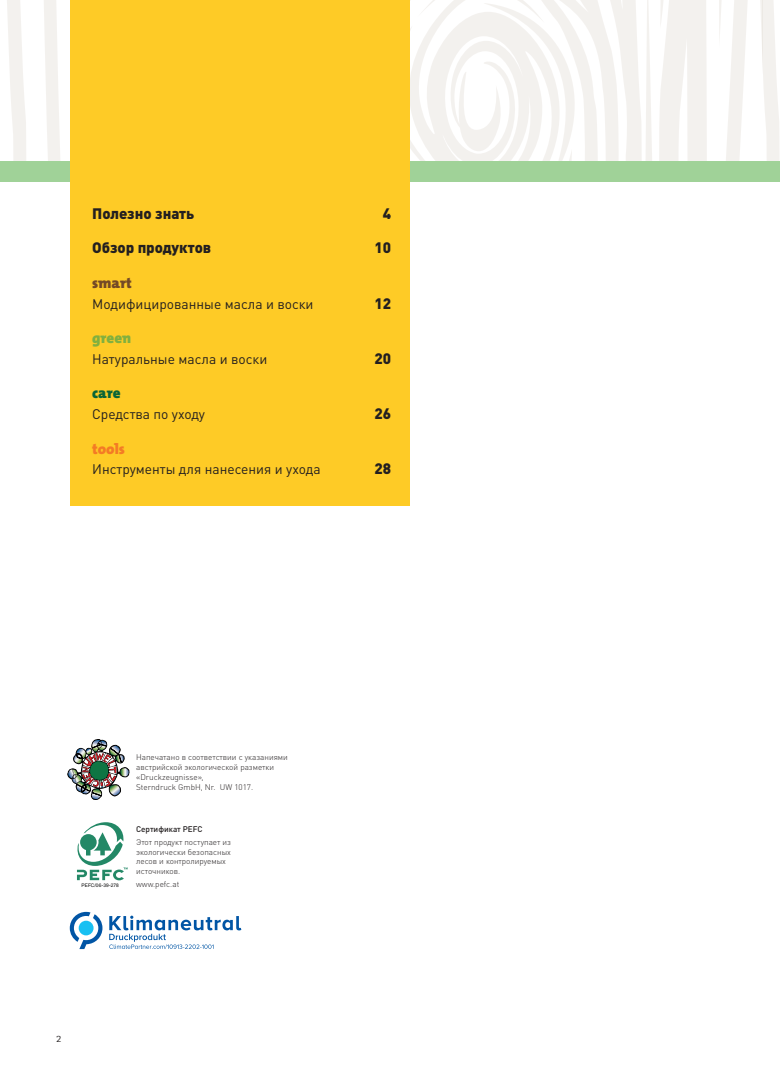
<style>
.page{position:relative;width:780px;height:1088px;background:#fff}
.page>*{position:absolute;margin:0;border:0;box-sizing:border-box;transform-origin:0 0}
.t1{font:900 15px "DIN Pro";color:#231f20}
.t2{font:900 15px "The Mix";color:#744a26}
.t3{font:900 15px "The Mix";color:#81b03f}
.t4{font:900 15px "The Mix";color:#f47b25}
.t5{font:900 15px "The Mix";color:#0a6537}
.t6{font:13.75px "DIN Pro";color:#231f20}
.t7{font:8.75px "Bitter";color:#231f20}
.t8{font:300 8.12px/9.8px "DIN Pro";color:#231f20}
.t9{font:500 8.12px "DIN Pro";color:#231f20}
.t10{font:4.88px "Arial";letter-spacing:.005em;color:#000001}
</style>
<div class="page">
<svg style="left:282px;top:0;width:480px;height:161px;fill:#f4f2ef"></svg>
<svg style="left:7px;top:0;width:272px;height:161px"></svg>
<svg style="left:762px;top:0;width:17px;height:161px"></svg>
<div style="left:762px;top:161px;width:18px;height:20px;background:#a0d298"></div>
<div style="left:0;top:161px;width:762px;height:20px;background:#a0d298"></div>
<div style="left:71px;top:1px;width:339px;height:505px;background:#fecb26"></div>
<img style="left:67px;top:739px;width:62px;height:61px">
<svg style="left:70px;top:912px;width:32px;height:37px"></svg>
<svg style="left:109px;top:915px;width:132px;height:34px"></svg>
<svg style="left:77px;top:822px;width:51px;height:58px"></svg>
<h1 class="t1" style="left:92px;top:200px;width:104px">Полезно знать</h1>
<h1 class="t1" style="left:383px;top:200px;width:10px">4</h1>
<h1 class="t1" style="left:92px;top:235px;width:121px">Обзор продуктов</h1>
<h1 class="t1" style="left:374px;top:235px;width:18px">10</h1>
<h1 class="t2" style="left:92px;top:270px;width:41px">smart</h1>
<h2 class="t6" style="left:92px;top:293px;width:223px">Модифицированные масла и воски</h2>
<h1 class="t1" style="left:374px;top:290px;width:18px">12</h1>
<h1 class="t3" style="left:92px;top:325px;width:41px">green</h1>
<h2 class="t6" style="left:92px;top:348px;width:176px">Натуральные масла и воски</h2>
<h1 class="t1" style="left:374px;top:345px;width:18px">20</h1>
<h1 class="t5" style="left:92px;top:381px;width:30px">care</h1>
<h2 class="t6" style="left:92px;top:403px;width:114px">Средства по уходу</h2>
<h1 class="t1" style="left:374px;top:401px;width:18px">26</h1>
<h1 class="t4" style="left:92px;top:436px;width:34px">tools</h1>
<h2 class="t6" style="left:92px;top:458px;width:230px">Инструменты для нанесения и ухода</h2>
<h1 class="t1" style="left:374px;top:456px;width:18px">28</h1>
<p class="t10" style="left:81px;top:882px;width:39px">PEFC/06-39-278</p>
<p class="t8" style="left:136px;top:752px;width:153px">Напечатано в соответствии с указаниями австрийской экологической разметки «Druckzeugnisse»,<br>Sterndruck GmbH, Nr. UW 1017.</p>
<p class="t9" style="left:136px;top:822px;width:68px">Сертификат PEFC</p>
<p class="t8" style="left:136px;top:836px;width:96px">Этот продукт поступает из экологически безопасных лесов и контролируемых источников.</p>
<p class="t8" style="left:136px;top:879px;width:45px">www.pefc.at</p>
<p class="t7" style="left:57px;top:1033px;width:6px">2</p>
</div>
